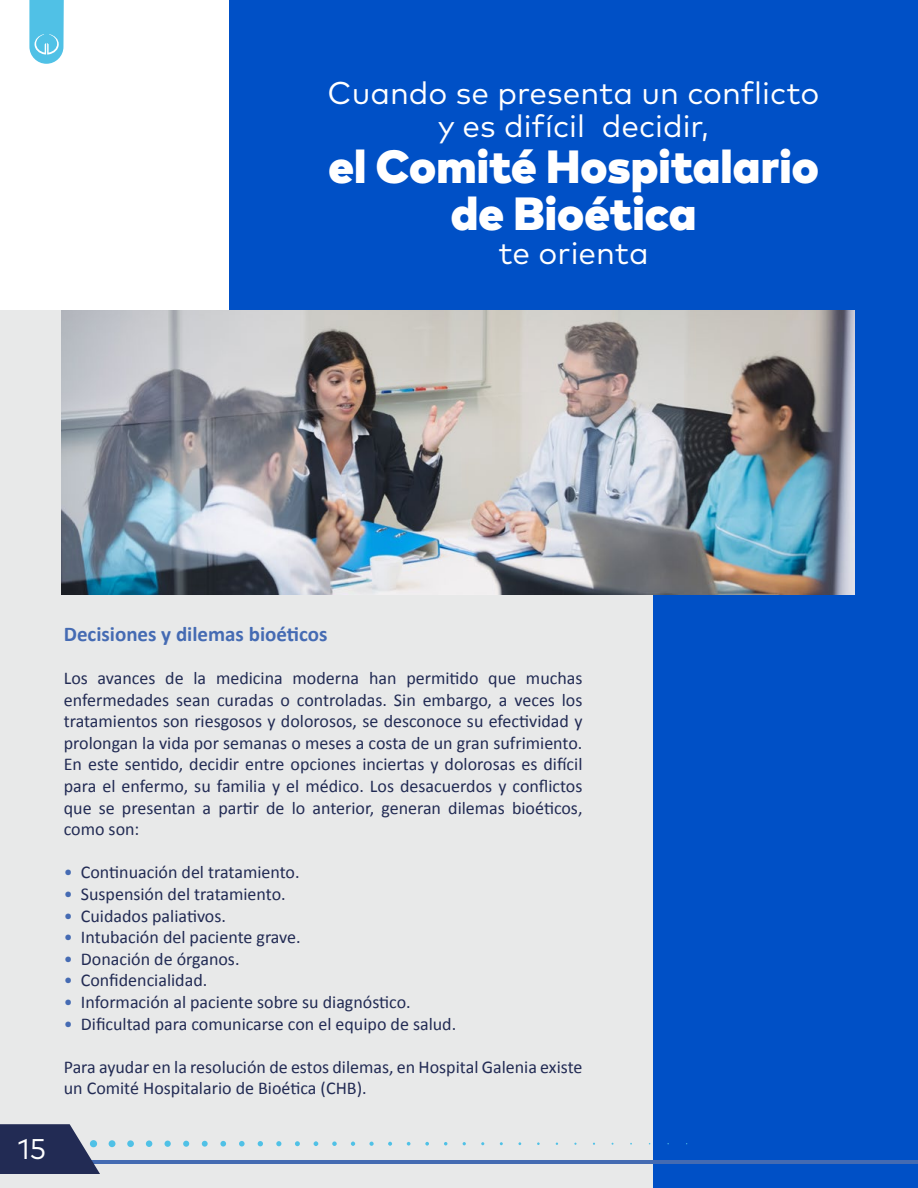
<style>
.page{position:relative;width:918px;height:1188px;background:#fff}
.page>*{position:absolute;margin:0;border:0;box-sizing:border-box;transform-origin:0 0}
.t1{font:900 46.5px/46.5px "Mark Pro";color:#fff;text-align:center}
.t2{font:31.5px/33px "Mark Pro";color:#fff;text-align:center}
.t3{font:28.5px "Mark Pro";color:#fff}
.t4{font:700 21px "Calibri";color:#456bb3}
.t5{font:18px/21.6px "Calibri";color:#222b54;text-align:justify}
.s1{color:#456bb3}
</style>
<div class="page">
<div style="left:230px;top:0;width:688px;height:1188px;background:#0050c6"></div>
<div style="left:0;top:310px;width:652px;height:878px;background:#e8e9e9"></div>
<hr style="left:1px;top:1160px;width:917px;height:4px;background:#446bb2">
<div style="left:109px;top:1140px;width:6px;height:7px;background:#50c1e6;border-radius:50%"></div>
<div style="left:127px;top:1140px;width:7px;height:7px;background:#50c1e6;border-radius:50%"></div>
<div style="left:146px;top:1140px;width:6px;height:7px;background:#50c1e6;border-radius:50%"></div>
<svg style="left:165px;top:1141px;width:6px;height:6px"></svg>
<svg style="left:183px;top:1141px;width:6px;height:6px"></svg>
<svg style="left:202px;top:1141px;width:6px;height:6px"></svg>
<svg style="left:220px;top:1141px;width:6px;height:6px"></svg>
<svg style="left:239px;top:1141px;width:6px;height:5px"></svg>
<svg style="left:258px;top:1141px;width:5px;height:5px"></svg>
<svg style="left:276px;top:1141px;width:5px;height:5px"></svg>
<svg style="left:295px;top:1141px;width:5px;height:5px"></svg>
<svg style="left:314px;top:1141px;width:4px;height:5px"></svg>
<svg style="left:332px;top:1141px;width:5px;height:5px"></svg>
<svg style="left:351px;top:1142px;width:4px;height:4px"></svg>
<svg style="left:369px;top:1142px;width:5px;height:4px"></svg>
<svg style="left:388px;top:1142px;width:4px;height:4px"></svg>
<svg style="left:407px;top:1142px;width:3px;height:4px"></svg>
<svg style="left:425px;top:1142px;width:4px;height:4px"></svg>
<svg style="left:0;top:1124px;width:100px;height:50px;background:#3e476a"></svg>
<svg style="left:29px;top:0;width:35px;height:64px;background:#67c9e9"></svg>
<img style="left:62px;top:310px;width:792px;height:284px">
<h2 class="t2" style="left:328px;top:74px;width:493px">Cuando se presenta un conflicto y es difícil decidir,</h2>
<h1 class="t1" style="left:328px;top:140px;width:492px">el Comité Hospitalario de Bioética</h1>
<h2 class="t2" style="left:498px;top:234px;width:152px">te orienta</h2>
<h3 class="t3" style="left:18px;top:1128px;width:30px">15</h3>
<p class="t4" style="left:64px;top:621px;width:265px">Decisiones y dilemas bioéticos</p>
<p class="t5" style="left:64px;top:666px;width:520px">Los avances de la medicina moderna han permitido que muchas enfermedades sean curadas o controladas. Sin embargo, a veces los tratamientos son riesgosos y dolorosos, se desconoce su efectividad y prolongan la vida por semanas o meses a costa de un gran sufrimiento.<br>En este sentido, decidir entre opciones inciertas y dolorosas es difícil para el enfermo, su familia y el médico. Los desacuerdos y conflictos que se presentan a partir de lo anterior, generan dilemas bioéticos, como son:</p>
<p class="t5" style="left:64px;top:861px;width:237px"><span class="s1">•</span> Continuación del tratamiento.</p>
<p class="t5" style="left:64px;top:882px;width:223px"><span class="s1">•</span> Suspensión del tratamiento.</p>
<p class="t5" style="left:64px;top:904px;width:164px"><span class="s1">•</span> Cuidados paliativos.</p>
<p class="t5" style="left:64px;top:926px;width:238px"><span class="s1">•</span> Intubación del paciente grave.</p>
<p class="t5" style="left:64px;top:947px;width:177px"><span class="s1">•</span> Donación de órganos.</p>
<p class="t5" style="left:64px;top:969px;width:145px"><span class="s1">•</span> Confidencialidad.</p>
<p class="t5" style="left:64px;top:990px;width:348px"><span class="s1">•</span> Información al paciente sobre su diagnóstico.</p>
<p class="t5" style="left:64px;top:1012px;width:394px"><span class="s1">•</span> Dificultad para comunicarse con el equipo de salud.</p>
<p class="t5" style="left:64px;top:1055px;width:520px">Para ayudar en la resolución de estos dilemas, en Hospital Galenia existe un Comité Hospitalario de Bioética (CHB).</p>
</div>
